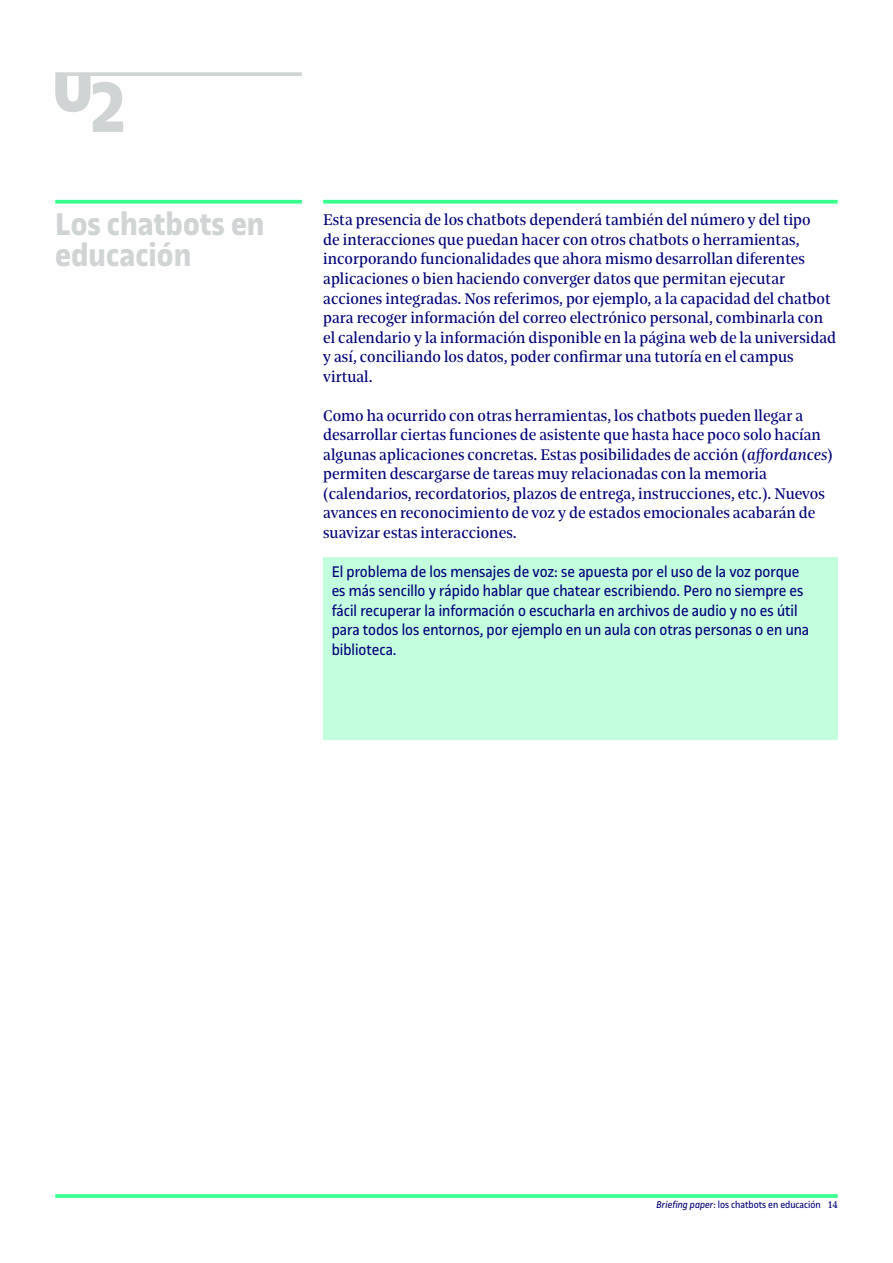
<style>
.page{position:relative;width:893px;height:1263px;background:#fff}
.page>*{position:absolute;margin:0;border:0;box-sizing:border-box;transform-origin:0 0}
.t1{font:700 33.75px/31.5px "UOC Sans";color:#d1d4d4}
.t2{font:16.5px/19.5px "UOC Serif";color:#000078}
.t3{font:16.5px/19.5px "UOC Sans";color:#000078}
.t4{font:10.5px "UOC Sans";color:#000078}
.s1{font-style:italic}
.s2{font-family:"UOC Serif"}
</style>
<div class="page">
<svg style="left:55px;top:1194px;width:783px;height:4px;background:#43ff96"></svg>
<div style="left:323px;top:557px;width:515px;height:183px;background:#c3ffde"></div>
<svg style="left:323px;top:200px;width:515px;height:4px;background:#4aff9a"></svg>
<svg style="left:55px;top:200px;width:247px;height:4px"></svg>
<svg style="left:55px;top:72px;width:247px;height:4px"></svg>
<svg style="left:55px;top:76px;width:68px;height:56px"></svg>
<h1 class="t1" style="left:55px;top:208px;width:211px">Los chatbots en educación</h1>
<p class="t2" style="left:323px;top:210px;width:515px">Esta presencia de los chatbots dependerá también del número y del tipo<br>de interacciones que puedan hacer con otros chatbots o herramientas, incorporando funcionalidades que ahora mismo desarrollan diferentes aplicaciones o bien haciendo converger datos que permitan ejecutar acciones integradas. Nos referimos, por ejemplo, a la capacidad del chatbot para recoger información del correo electrónico personal, combinarla con el calendario y la información disponible en la página web de la universidad y así, conciliando los datos, poder confirmar una tutoría en el campus virtual.</p>
<p class="t2" style="left:323px;top:405px;width:511px">Como ha ocurrido con otras herramientas, los chatbots pueden llegar a desarrollar ciertas funciones de asistente que hasta hace poco solo hacían algunas aplicaciones concretas. Estas posibilidades de acción (<span class="s1">affordances</span>) permiten descargarse de tareas muy relacionadas con la memoria (calendarios, recordatorios, plazos de entrega, instrucciones, etc.). Nuevos avances en reconocimiento de voz y de estados emocionales acabarán de suavizar estas interacciones.</p>
<p class="t3" style="left:332px;top:562px;width:479px">El problema de los mensajes de voz: se apuesta por el uso de la voz porque es más sencillo y rápido hablar que chatear escribiendo. Pero no siempre es fácil recuperar la información o escucharla en archivos de audio y no es útil para todos los entornos, por ejemplo en un aula con otras personas o en una biblioteca.</p>
<p class="t4" style="left:657px;top:1198px;width:183px"><span class="s1">Briefing paper</span>: los chatbots en educación <span class="s2">14</span></p>
</div>
